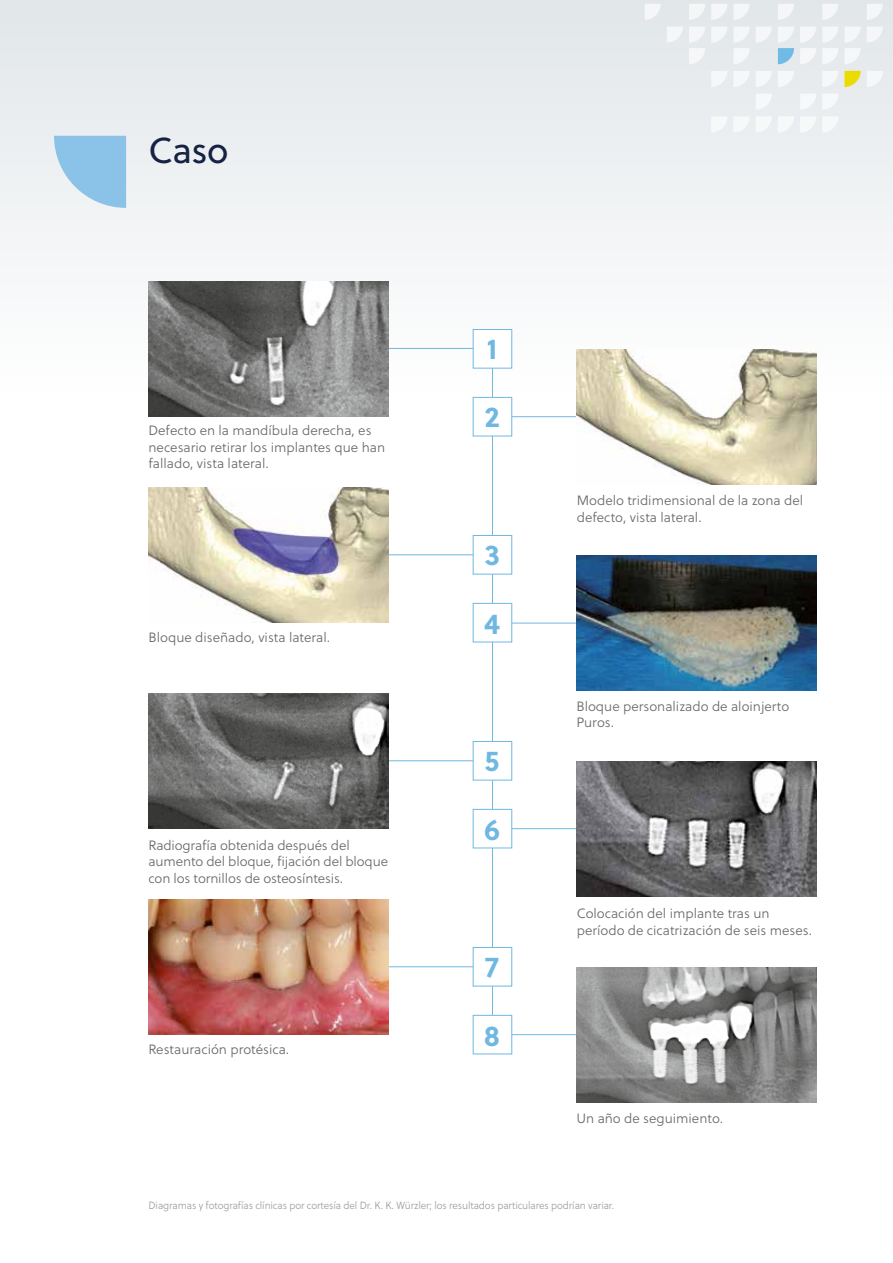
<style>
.page{position:relative;width:893px;height:1263px;background:#fff}
.page>*{position:absolute;margin:0;border:0;box-sizing:border-box;transform-origin:0 0}
.t1{font:36px "Soleil";color:#152241}
.t2{font:700 28.8px "Soleil";color:#70b8e2}
.t3{font:13.5px/16.5px "Soleil Lt";color:#6a6969}
.t4{font:10.5px "Soleil Lt";letter-spacing:-.01em;color:#9c9d9d;scale:.95 1}
</style>
<div class="page">
<div style="left:0;top:0;width:893px;height:793px;background:linear-gradient(to bottom,#e9ecee,#fff)"></div>
<svg style="left:756px;top:27px;width:16px;height:16px"></svg>
<svg style="left:711px;top:27px;width:16px;height:16px"></svg>
<svg style="left:667px;top:27px;width:16px;height:16px"></svg>
<svg style="left:822px;top:4px;width:16px;height:16px"></svg>
<svg style="left:778px;top:4px;width:16px;height:16px"></svg>
<svg style="left:711px;top:4px;width:16px;height:16px"></svg>
<svg style="left:733px;top:4px;width:17px;height:16px"></svg>
<svg style="left:689px;top:4px;width:16px;height:16px"></svg>
<svg style="left:645px;top:4px;width:16px;height:16px"></svg>
<svg style="left:800px;top:116px;width:16px;height:17px"></svg>
<svg style="left:822px;top:116px;width:16px;height:17px"></svg>
<svg style="left:822px;top:94px;width:16px;height:16px"></svg>
<svg style="left:800px;top:94px;width:16px;height:16px"></svg>
<svg style="left:867px;top:71px;width:16px;height:16px"></svg>
<svg style="left:844px;top:71px;width:17px;height:16px"></svg>
<svg style="left:822px;top:71px;width:16px;height:16px"></svg>
<svg style="left:756px;top:116px;width:16px;height:17px"></svg>
<svg style="left:711px;top:116px;width:16px;height:17px"></svg>
<svg style="left:733px;top:116px;width:17px;height:17px"></svg>
<svg style="left:756px;top:71px;width:16px;height:16px"></svg>
<svg style="left:778px;top:71px;width:16px;height:16px"></svg>
<svg style="left:711px;top:71px;width:16px;height:16px"></svg>
<svg style="left:733px;top:71px;width:17px;height:16px"></svg>
<svg style="left:800px;top:27px;width:16px;height:37px"></svg>
<svg style="left:822px;top:27px;width:16px;height:37px"></svg>
<svg style="left:844px;top:27px;width:17px;height:37px"></svg>
<svg style="left:867px;top:27px;width:16px;height:16px"></svg>
<svg style="left:867px;top:4px;width:16px;height:16px"></svg>
<svg style="left:778px;top:27px;width:16px;height:37px"></svg>
<svg style="left:733px;top:27px;width:17px;height:37px"></svg>
<svg style="left:689px;top:27px;width:16px;height:37px"></svg>
<svg style="left:778px;top:116px;width:16px;height:17px"></svg>
<svg style="left:756px;top:94px;width:16px;height:16px"></svg>
<svg style="left:54px;top:136px;width:72px;height:72px"></svg>
<hr style="left:505px;top:416px;width:91px;height:1px;background:#70b8e2">
<hr style="left:503px;top:623px;width:127px;height:1px;background:#70b8e2">
<hr style="left:503px;top:828px;width:127px;height:1px;background:#70b8e2">
<hr style="left:503px;top:1034px;width:127px;height:1px;background:#70b8e2">
<hr style="left:348px;top:554px;width:142px;height:1px;background:#70b8e2">
<hr style="left:356px;top:760px;width:134px;height:1px;background:#70b8e2">
<hr style="left:356px;top:966px;width:134px;height:1px;background:#70b8e2">
<hr style="left:348px;top:348px;width:141px;height:1px;background:#70b8e2">
<hr style="left:492px;top:348px;width:1px;height:687px;background:#70b8e2">
<img style="left:149px;top:281px;width:240px;height:135px">
<img style="left:577px;top:349px;width:239px;height:135px">
<img style="left:149px;top:487px;width:240px;height:135px">
<img style="left:149px;top:899px;width:240px;height:135px">
<img style="left:577px;top:555px;width:239px;height:135px">
<img style="left:149px;top:693px;width:240px;height:135px">
<img style="left:577px;top:761px;width:239px;height:135px">
<img style="left:577px;top:967px;width:239px;height:135px">
<div style="left:473px;top:329px;width:39px;height:39px;background:#fff;border:1px solid #70b8e2"></div>
<div style="left:473px;top:397px;width:39px;height:39px;background:#fff;border:1px solid #70b8e2"></div>
<div style="left:473px;top:535px;width:39px;height:39px;background:#fff;border:1px solid #70b8e2"></div>
<div style="left:473px;top:603px;width:39px;height:39px;background:#fff;border:1px solid #70b8e2"></div>
<div style="left:473px;top:741px;width:39px;height:39px;background:#fff;border:1px solid #70b8e2"></div>
<div style="left:473px;top:809px;width:39px;height:39px;background:#fff;border:1px solid #70b8e2"></div>
<div style="left:473px;top:947px;width:39px;height:39px;background:#fff;border:1px solid #70b8e2"></div>
<div style="left:473px;top:1015px;width:39px;height:39px;background:#fff;border:1px solid #70b8e2"></div>
<h1 class="t1" style="left:148px;top:128px;width:82px">Caso</h1>
<p class="t3" style="left:148px;top:423px;width:238px">Defecto en la mandíbula derecha, es necesario retirar los implantes que han fallado, vista lateral.</p>
<p class="t3" style="left:148px;top:629px;width:183px">Bloque diseñado, vista lateral.</p>
<p class="t3" style="left:148px;top:837px;width:241px">Radiografía obtenida después del aumento del bloque, fijación del bloque con los tornillos de osteosíntesis.</p>
<p class="t3" style="left:148px;top:1042px;width:142px">Restauración protésica.</p>
<h2 class="t2" style="left:487px;top:330px;width:12px">1</h2>
<h2 class="t2" style="left:484px;top:398px;width:17px">2</h2>
<h2 class="t2" style="left:484px;top:536px;width:17px">3</h2>
<h2 class="t2" style="left:484px;top:605px;width:17px">4</h2>
<h2 class="t2" style="left:485px;top:742px;width:16px">5</h2>
<h2 class="t2" style="left:484px;top:811px;width:18px">6</h2>
<h2 class="t2" style="left:485px;top:948px;width:15px">7</h2>
<h2 class="t2" style="left:484px;top:1017px;width:18px">8</h2>
<p class="t3" style="left:577px;top:493px;width:228px">Modelo tridimensional de la zona del defecto, vista lateral.</p>
<p class="t3" style="left:576px;top:698px;width:214px">Bloque personalizado de aloinjerto<br>Puros.</p>
<p class="t3" style="left:577px;top:905px;width:237px">Colocación del implante tras un período de cicatrización de seis meses.</p>
<p class="t3" style="left:576px;top:1110px;width:148px">Un año de seguimiento.</p>
<p class="t4" style="left:148px;top:1198px;width:492px">Diagramas y fotografías clínicas por cortesía del Dr. K. K. Würzler; los resultados particulares podrían variar.</p>
</div>
